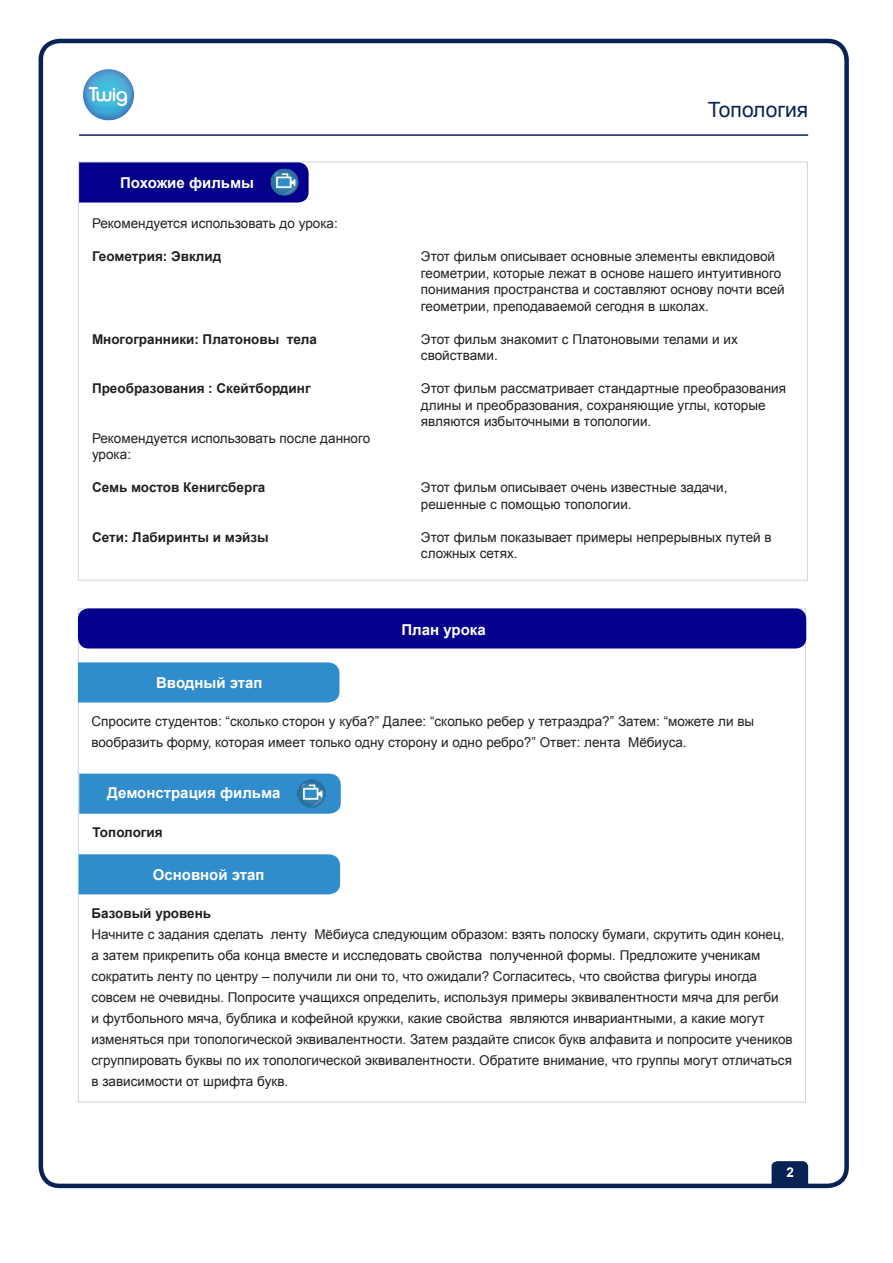
<style>
.page{position:relative;width:893px;height:1263px;background:#fff}
.page>*{position:absolute;margin:0;border:0;box-sizing:border-box;transform-origin:0 0}
.t1{font:21px "Arial";color:#092254}
.Subheads__in_blue_st{font:700 15px "Arial";color:#fff}
.Regular_paragraph{font:13.5px/16.5px "Arial";color:#231f20}
.Regular_paragraph-2{font:700 13.5px "Arial";color:#231f20}
.t2{font:700 13.5px "Arial";color:#fff}
</style>
<div class="page">
<div style="left:39px;top:39px;width:810px;height:1149px;border:4px solid #092254;border-radius:19px"></div>
<hr style="left:79px;top:134px;width:729px;height:2px;background:#092254">
<img style="left:83px;top:69px;width:51px;height:52px">
<svg style="left:772px;top:1161px;width:36px;height:25px"></svg>
<div style="left:80px;top:774px;width:261px;height:40px;background:#308ccb"></div>
<div style="left:78px;top:608px;width:728px;height:40px;background:#05008b;border-radius:11px"></div>
<div style="left:78px;top:662px;width:261px;height:40px;background:#308ccb"></div>
<div style="left:79px;top:854px;width:261px;height:40px;background:#308ccb"></div>
<div style="left:79px;top:162px;width:230px;height:41px;background:#05008b"></div>
<img style="left:298px;top:780px;width:27px;height:27px">
<img style="left:271px;top:168px;width:27px;height:28px">
<p class="Subheads__in_blue_st" style="left:120px;top:172px;width:135px">Похожие фильмы</p>
<p class="Regular_paragraph" style="left:92px;top:215px;width:247px">Рекомендуется использовать до урока:</p>
<p class="Regular_paragraph-2" style="left:92px;top:248px;width:131px">Геометрия: Эвклид</p>
<p class="Regular_paragraph-2" style="left:92px;top:330px;width:227px">Многогранники: Платоновы тела</p>
<p class="Regular_paragraph-2" style="left:92px;top:380px;width:220px">Преобразования : Скейтбординг</p>
<p class="Regular_paragraph" style="left:92px;top:430px;width:280px">Рекомендуется использовать после данного урока:</p>
<p class="Regular_paragraph-2" style="left:92px;top:479px;width:175px">Семь мостов Кенигсберга</p>
<p class="Regular_paragraph-2" style="left:92px;top:528px;width:178px">Сети: Лабиринты и мэйзы</p>
<p class="Subheads__in_blue_st" style="left:156px;top:673px;width:108px">Вводный этап</p>
<h1 class="t1" style="left:708px;top:95px;width:102px">Топология</h1>
<p class="Regular_paragraph" style="left:421px;top:248px;width:365px">Этот фильм описывает основные элементы евклидовой геометрии, которые лежат в основе нашего интуитивного понимания пространства и составляют основу почти всей геометрии, преподаваемой сегодня в школах.</p>
<p class="Regular_paragraph" style="left:421px;top:331px;width:318px">Этот фильм знакомит с Платоновыми телами и их свойствами.</p>
<p class="Regular_paragraph" style="left:421px;top:380px;width:366px">Этот фильм рассматривает стандартные преобразования длины и преобразования, сохраняющие углы, которые являются избыточными в топологии.</p>
<p class="Regular_paragraph" style="left:421px;top:479px;width:308px">Этот фильм описывает очень известные задачи, решенные с помощью топологии.</p>
<p class="Regular_paragraph" style="left:421px;top:529px;width:352px">Этот фильм показывает примеры непрерывных путей в сложных сетях.</p>
<p class="Subheads__in_blue_st" style="left:401px;top:620px;width:86px">План урока</p>
<p class="Regular_paragraph" style="left:91px;top:711px;width:664px;line-height:21px">Спросите студентов: “cколько сторон у куба?” Далее: “cколько ребер у тетраэдра?” Затем: “можете ли вы вообразить форму, которая имеет только одну сторону и одно ребро?” Ответ: лента Мёбиуса.</p>
<p class="Subheads__in_blue_st" style="left:107px;top:783px;width:175px">Демонстрация фильма</p>
<p class="Regular_paragraph-2" style="left:93px;top:824px;width:72px">Топология</p>
<p class="Subheads__in_blue_st" style="left:153px;top:865px;width:113px">Основной этап</p>
<p class="Regular_paragraph-2" style="left:91px;top:904px;width:121px">Базовый уровень</p>
<p class="Regular_paragraph" style="left:91px;top:924px;width:703px;line-height:21px">Начните с задания сделать ленту Мёбиуса следующим образом: взять полоску бумаги, скрутить один конец, а затем прикрепить оба конца вместе и исследовать свойства полученной формы. Предложите ученикам сократить ленту по центру – получили ли они то, что ожидали? Согласитесь, что свойства фигуры иногда совсем не очевидны. Попросите учащихся определить, используя примеры эквивалентности мяча для регби<br>и футбольного мяча, бублика и кофейной кружки, какие свойства являются инвариантными, а какие могут изменяться при топологической эквивалентности. Затем раздайте список букв алфавита и попросите учеников сгруппировать буквы по их топологической эквивалентности. Обратите внимание, что группы могут отличаться в зависимости от шрифта букв.</p>
<p class="t2" style="left:786px;top:1163px;width:9px">2</p>
</div>
